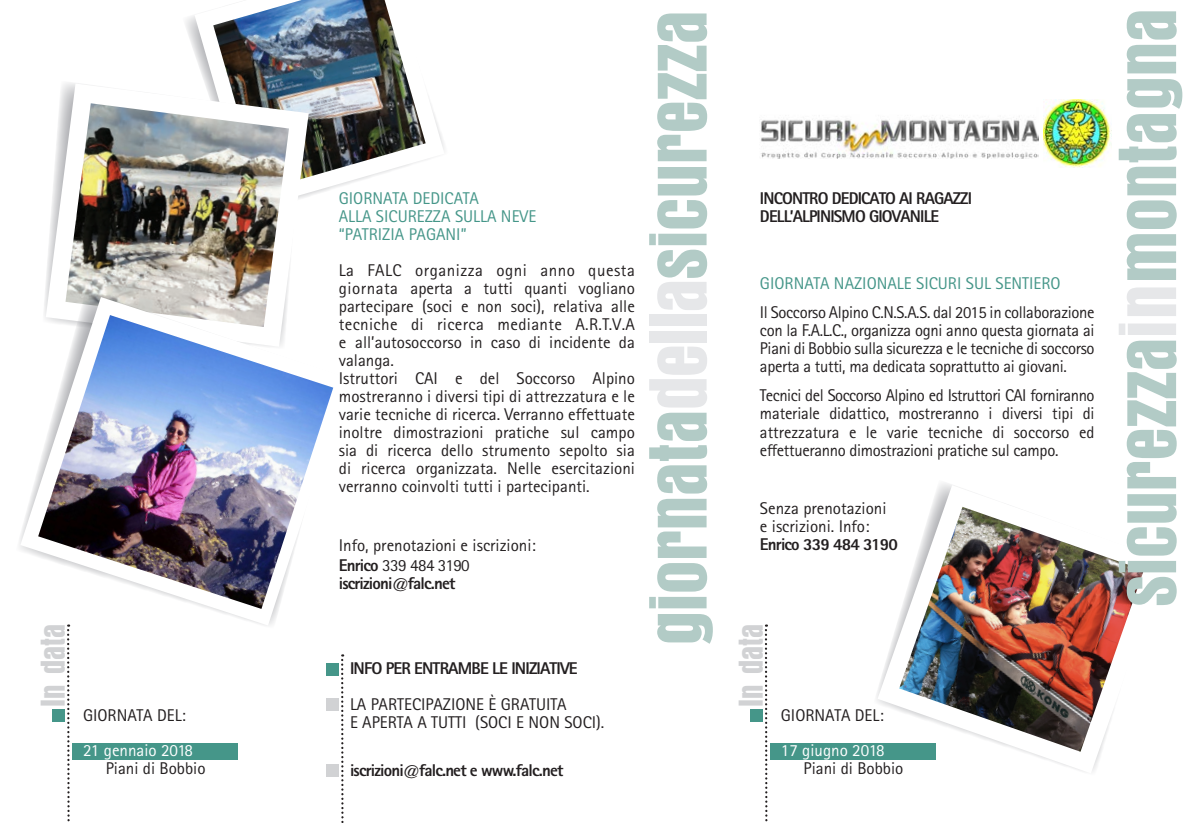
<style>
.page{position:relative;width:1191px;height:823px;background:#fff}
.page>*{position:absolute;margin:0;border:0;box-sizing:border-box;transform-origin:0 0}
.t1{font:86px "Anzeigen Gro D";color:#b2cbc6}
.t2{font:36px "Anzeigen Gro D";color:#d1d2d4}
.t3{font:17px/18px "Rotis Sans Serif Std";color:#231f20;text-align:justify}
.t4{font:800 17px/18px "Rotis Sans Serif Std";letter-spacing:-.05em;color:#231f20}
.t5{font:17px/18px "Rotis Sans Serif Std";color:#459689}
.t6{font:17px/18px "Rotis Sans Serif Std";color:#fff}
.s1{color:#e6e7e9}
.s2{font-weight:800}
.s3{color:#231f20}
.s4{color:#fff}
</style>
<div class="page">
<svg style="left:877px;top:485px;width:267px;height:287px"></svg>
<img style="left:899px;top:506px;width:244px;height:245px">
<svg style="left:194px;top:16px;width:250px;height:180px"></svg>
<img style="left:213px;top:0;width:213px;height:190px">
<svg style="left:46px;top:83px;width:263px;height:207px"></svg>
<img style="left:65px;top:103px;width:224px;height:187px">
<svg style="left:19px;top:290px;width:269px;height:336px"></svg>
<svg style="left:20px;top:297px;width:314px;height:328px"></svg>
<img style="left:38px;top:315px;width:295px;height:293px">
<img style="left:760px;top:116px;width:278px;height:42px">
<img style="left:1043px;top:99px;width:68px;height:68px">
<svg style="left:67px;top:624px;width:3px;height:198px"></svg>
<svg style="left:765px;top:624px;width:2px;height:198px"></svg>
<div style="left:52px;top:709px;width:13px;height:12px;background:#459689"></div>
<div style="left:750px;top:709px;width:12px;height:12px;background:#459689"></div>
<div style="left:72px;top:743px;width:166px;height:16px;background:#459689"></div>
<div style="left:770px;top:743px;width:165px;height:16px;background:#459689"></div>
<svg style="left:341px;top:654px;width:3px;height:169px"></svg>
<div style="left:326px;top:663px;width:12px;height:12px;background:#459689"></div>
<div style="left:326px;top:698px;width:12px;height:12px;background:#d1d2d4"></div>
<div style="left:326px;top:763px;width:12px;height:13px;background:#d1d2d4"></div>
<p class="t1" style="left:633px;top:645px;width:636px;rotate:-90deg">giornata<span class="s1">della</span>sicurezza</p>
<p class="t5" style="left:339px;top:189px;width:142px">GIORNATA DEDICATA</p>
<p class="t5" style="left:339px;top:207px;width:199px">ALLA SICUREZZA SULLA NEVE “PATRIZIA PAGANI”</p>
<p class="t3" style="left:339px;top:261px;width:298px">La FALC organizza ogni anno questa giornata aperta a tutti quanti vogliano partecipare (soci e non soci), relativa alle tecniche di ricerca mediante A.R.T.V.A e all’autosoccorso in caso di incidente da valanga.</p>
<p class="t3" style="left:339px;top:369px;width:298px">Istruttori CAI e del Soccorso Alpino mostreranno i diversi tipi di attrezzatura e le varie tecniche di ricerca. Verranno effettuate inoltre dimostrazioni pratiche sul campo sia di ricerca dello strumento sepolto sia di ricerca organizzata. Nelle esercitazioni verranno coinvolti tutti i partecipanti.</p>
<p class="t4" style="left:760px;top:189px;width:213px">INCONTRO DEDICATO AI RAGAZZI<br>DELL’ALPINISMO GIOVANILE</p>
<p class="t5" style="left:760px;top:273px;width:302px">GIORNATA NAZIONALE SICURI SUL SENTIERO</p>
<p class="t3" style="left:760px;top:303px;width:336px">Il Soccorso Alpino C.N.S.A.S. dal 2015 in collaborazione con la F.A.L.C., organizza ogni anno questa giornata ai Piani di Bobbio sulla sicurezza e le tecniche di soccorso aperta a tutti, ma dedicata soprattutto ai giovani.</p>
<p class="t3" style="left:760px;top:386px;width:336px">Tecnici del Soccorso Alpino ed Istruttori CAI forniranno materiale didattico, mostreranno i diversi tipi di attrezzatura e le varie tecniche di soccorso ed effettueranno dimostrazioni pratiche sul campo.</p>
<p class="t3" style="left:760px;top:499px;width:139px;text-align:left">Senza prenotazioni e iscrizioni. Info:<br><span class="s2">Enrico 339 484 3190</span></p>
<p class="t3" style="left:339px;top:534px;width:199px;line-height:20px">Info, prenotazioni e iscrizioni:<br><span class="s2">Enrico</span> 339 484 3190</p>
<p class="t4" style="left:339px;top:573px;width:118px">iscrizioni@falc.net</p>
<h2 class="t2" style="left:34px;top:706px;width:85px;rotate:-90deg">In data</h2>
<h2 class="t2" style="left:732px;top:706px;width:85px;rotate:-90deg">In data</h2>
<p class="t3" style="left:83px;top:705px;width:104px">GIORNATA DEL:</p>
<p class="t6" style="left:106px;top:740px;width:101px;text-indent:-23px">21 gennaio 2018<br><span class="s3">Piani di Bobbio</span></p>
<p class="t4" style="left:350px;top:658px;width:229px">INFO PER ENTRAMBE LE INIZIATIVE</p>
<p class="t3" style="left:350px;top:694px;width:218px">LA PARTECIPAZIONE È GRATUITA</p>
<p class="t3" style="left:350px;top:712px;width:256px">E APERTA A TUTTI (SOCI E NON SOCI).</p>
<p class="t4" style="left:350px;top:760px;width:215px">iscrizioni@falc.net e www.falc.net</p>
<p class="t3" style="left:781px;top:705px;width:104px">GIORNATA DEL:</p>
<p class="t3" style="left:803px;top:740px;width:101px;text-indent:-23px"><span class="s4">17 giugno 2018<br></span>Piani di Bobbio</p>
<p class="t1" style="left:1102px;top:606px;width:599px;rotate:-90deg">sicurezza<span class="s1">in</span>montagna</p>
</div>
